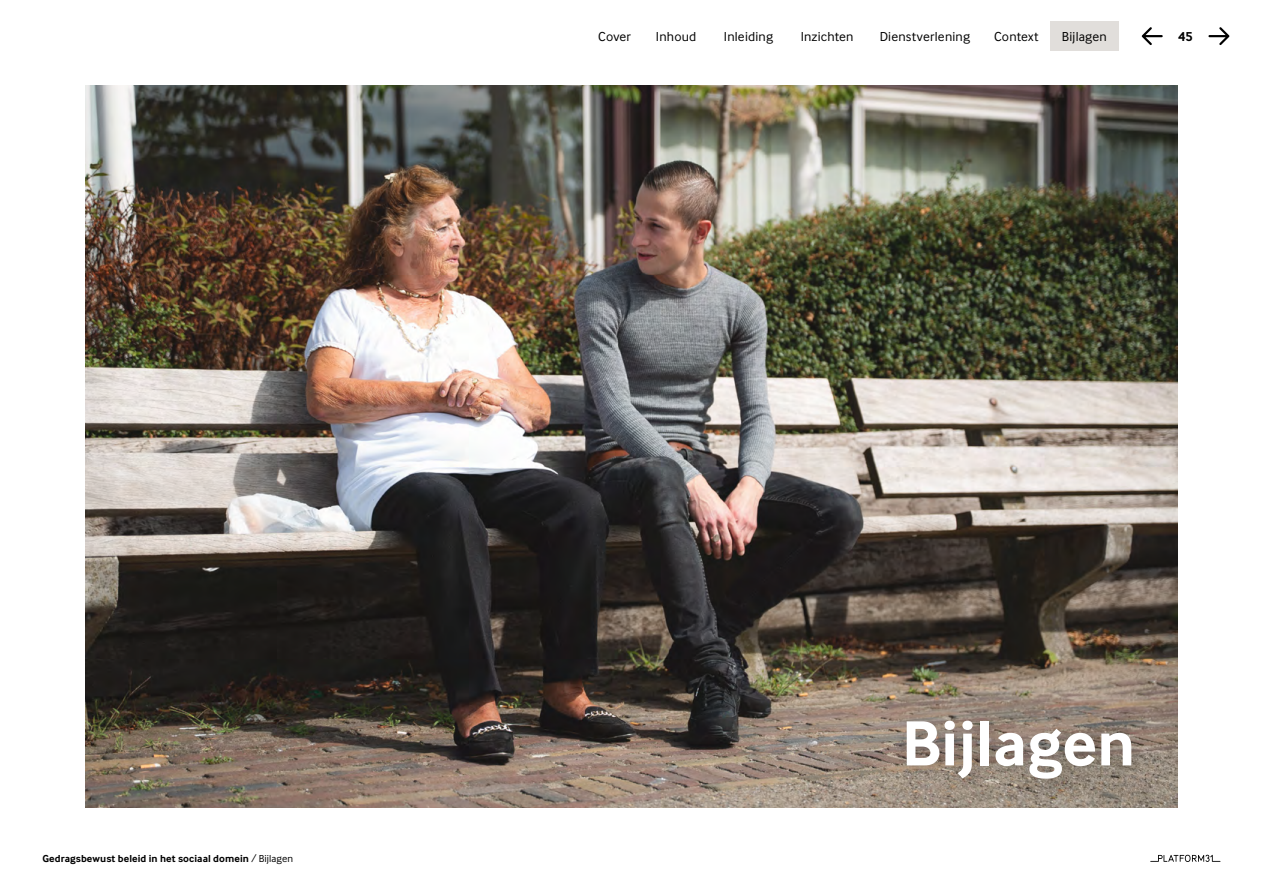
<style>
.page{position:relative;width:1263px;height:893px;background:#fff}
.page>*{position:absolute;margin:0;border:0;box-sizing:border-box;transform-origin:0 0}
.t1{font:700 66px "Inter Face";color:#fff}
.t2{font:13.5px "Inter Face";letter-spacing:.015em;color:#000}
.t3{font:700 13.5px "Inter Face";color:#000}
.t4{font:700 10.5px "Inter Face";letter-spacing:.01em;color:#000}
.s1{font-weight:400}
</style>
<div class="page">
<svg style="left:1150px;top:855px;width:70px;height:7px"></svg>
<svg style="left:1208px;top:27px;width:21px;height:18px"></svg>
<svg style="left:1142px;top:27px;width:21px;height:18px"></svg>
<img style="left:85px;top:85px;width:1093px;height:723px">
<div style="left:893px;top:709px;width:253px;height:85px;background:#000;opacity:.25"></div>
<div style="left:1050px;top:21px;width:68px;height:30px;background:#e1dedb"></div>
<p class="t4" style="left:43px;top:852px;width:252px">Gedragsbewust beleid in het sociaal domein <span class="s1">/ Bijlagen</span></p>
<p class="t2" style="left:598px;top:29px;width:34px">Cover</p>
<p class="t2" style="left:656px;top:29px;width:42px">Inhoud</p>
<p class="t2" style="left:724px;top:29px;width:51px">Inleiding</p>
<p class="t2" style="left:801px;top:29px;width:54px">Inzichten</p>
<p class="t2" style="left:880px;top:29px;width:92px">Dienstverlening</p>
<p class="t2" style="left:994px;top:29px;width:46px">Context</p>
<p class="t2" style="left:1062px;top:29px;width:46px">Bijlagen</p>
<p class="t3" style="left:1178px;top:28px;width:16px">45</p>
<h1 class="t1" style="left:902px;top:705px;width:235px">Bijlagen</h1>
</div>
